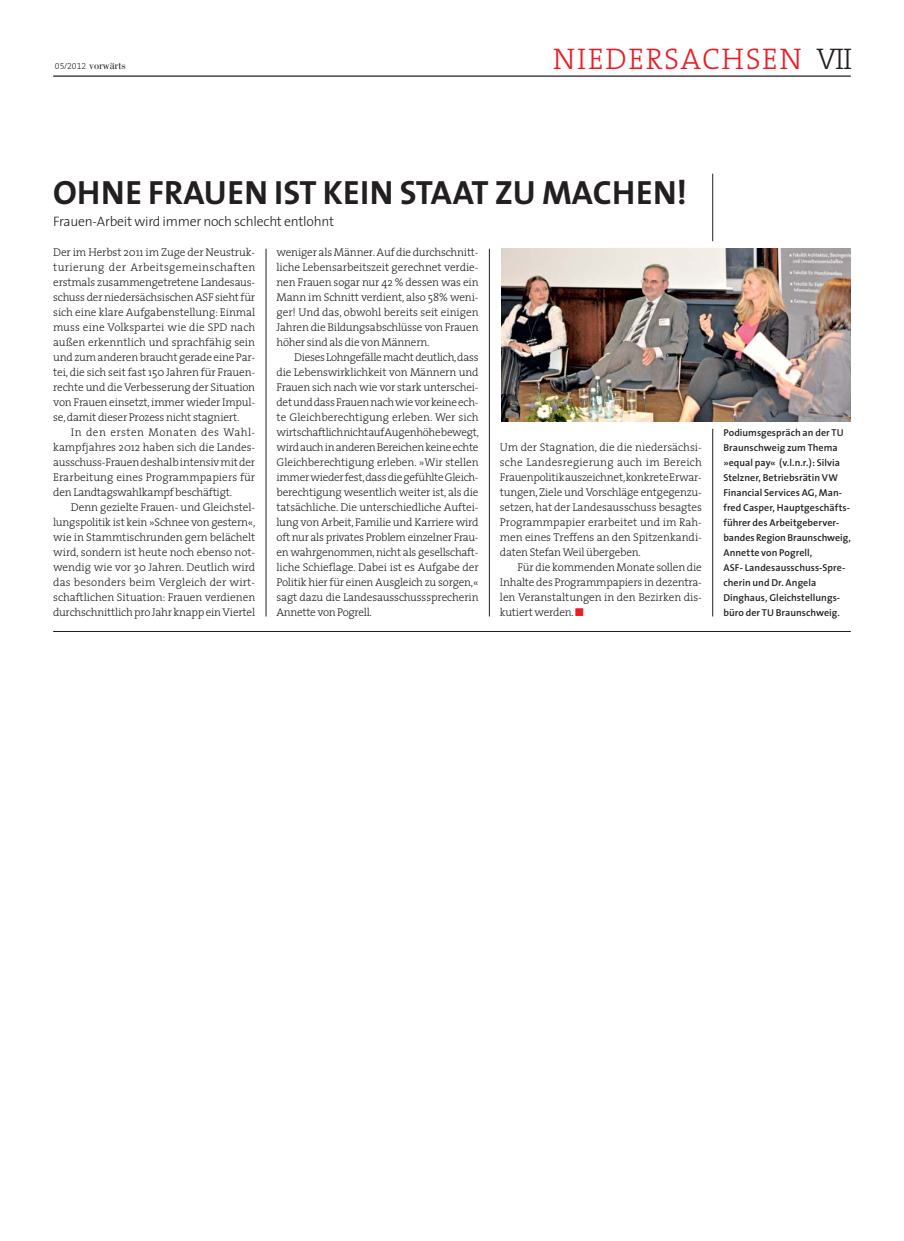
<style>
.page{position:relative;width:904px;height:1241px;background:#fff}
.page>*{position:absolute;margin:0;border:0;box-sizing:border-box;transform-origin:0 0}
.t1{font:33.75px "The Sans Bold Caps";letter-spacing:.005em;color:#231f20}
.t2{font:30px "The Serif Light Caps";letter-spacing:.05em;color:#ea1d25}
.t3{font:300 13.75px "The Sans";letter-spacing:-.015em;color:#231f20}
.t4{font:300 11.25px/15px "The Serif";letter-spacing:-.015em;color:#231f20;text-align:justify}
.t5{font:11.25px "Bodoni";color:#231f20}
.t6{font:600 10px/15px "The Sans";letter-spacing:.005em;color:#231f20}
.s1{font-family:"The Serif Light Expert";font-size:8.75px}
.s2{color:#231f20}
.s3{font-family:"The Sans";font-weight:700}
.s4{color:#ea1d25}
</style>
<div class="page">
<hr style="left:53px;top:75px;width:797px;height:2px;background:#231f20">
<hr style="left:266px;top:249px;width:1px;height:367px;background:#231f20">
<hr style="left:489px;top:249px;width:1px;height:367px;background:#231f20">
<hr style="left:53px;top:631px;width:797px;height:1px;background:#231f20">
<hr style="left:712px;top:174px;width:1px;height:67px;background:#231f20">
<hr style="left:712px;top:429px;width:1px;height:187px;background:#231f20">
<img style="left:501px;top:249px;width:349px;height:172px">
<p class="t5" style="left:55px;top:61px;width:72px"><span class="s1">05/2012</span> vorwärts</p>
<h2 class="t2" style="left:552px;top:41px;width:301px">NIEDERSACHSEN <span class="s2">VII</span></h2>
<h1 class="t1" style="left:53px;top:172px;width:635px">OHNE FRAUEN IST KEIN STAAT ZU MACHEN<span class="s3">!</span></h1>
<p class="t3" style="left:53px;top:216px;width:282px">Frauen-Arbeit wird immer noch schlecht entlohnt</p>
<p class="t4" style="left:276px;top:245px;width:204px">weniger als Männer. Auf die durchschnitt&shy;liche Lebensarbeitszeit gerechnet verdie&shy;nen Frauen sogar nur 42 % dessen was ein Mann im Schnitt verdient, also 58% weni&shy;ger! Und das, obwohl bereits seit einigen Jahren die Bildungsabschlüsse von Frauen höher sind als die von Männern.</p>
<p class="t4" style="left:276px;top:350px;width:204px;text-indent:18px">Dieses Lohngefälle macht deutlich, dass die Lebenswirklichkeit von Männern und Frauen sich nach wie vor stark unterschei&shy;det und dass Frauen nach wie vor keine ech&shy;te Gleichberechtigung erleben. Wer sich wirtschaftlich nicht auf Augenhöhe bewegt, wird auch in anderen Bereichen keine echte Gleichberechtigung erleben. »Wir stellen immer wieder fest, dass die gefühlte Gleich&shy;berechtigung wesentlich weiter ist, als die tatsächliche. Die unterschiedliche Auftei&shy;lung von Arbeit, Familie und Karriere wird oft nur als privates Problem einzelner Frau&shy;en wahrgenommen, nicht als gesellschaft&shy;liche Schieflage. Dabei ist es Aufgabe der Politik hier für einen Ausgleich zu sorgen,« sagt dazu die Landesausschusssprecherin Annette von Pogrell.</p>
<p class="t4" style="left:53px;top:245px;width:204px">Der im Herbst 2011 im Zuge der Neustruk&shy;turierung der Arbeitsgemeinschaften erstmals zusammengetretene Landesaus&shy;schuss der niedersächsischen ASF sieht für sich eine klare Aufgabenstellung: Einmal muss eine Volkspartei wie die SPD nach außen erkenntlich und sprachfähig sein und zum anderen braucht gerade eine Par&shy;tei, die sich seit fast 150 Jahren für Frauen&shy;rechte und die Verbesserung der Situation von Frauen einsetzt, immer wieder Impul&shy;se, damit dieser Prozess nicht stagniert.</p>
<p class="t4" style="left:53px;top:425px;width:203px;text-indent:18px">In den ersten Monaten des Wahl&shy;kampfjahres 2012 haben sich die Landes&shy;ausschuss-Frauen deshalb intensiv mit der Erarbeitung eines Programmpapiers für den Landtagswahlkampf beschäftigt.</p>
<p class="t4" style="left:53px;top:500px;width:204px;text-indent:18px">Denn gezielte Frauen- und Gleichstel&shy;lungspolitik ist kein »Schnee von gestern«, wie in Stammtischrunden gern belächelt wird, sondern ist heute noch ebenso not&shy;wendig wie vor 30 Jahren. Deutlich wird das besonders beim Vergleich der wirt&shy;schaftlichen Situation: Frauen verdienen durchschnittlich pro Jahr knapp ein Viertel</p>
<p class="t4" style="left:500px;top:440px;width:203px">Um der Stagnation, die die niedersächsi&shy;sche Landesregierung auch im Bereich Frauenpolitik auszeichnet, konkrete Erwar&shy;tungen, Ziele und Vorschläge entgegenzu&shy;setzen, hat der Landesausschuss besagtes Programmpapier erarbeitet und im Rah&shy;men eines Treffens an den Spitzenkandi&shy;daten Stefan Weil übergeben.</p>
<p class="t4" style="left:500px;top:560px;width:204px;text-indent:18px">Für die kommenden Monate sollen die Inhalte des Programmpapiers in dezentra&shy;len Veranstaltungen in den Bezirken dis&shy;kutiert werden. <span class="s4">■</span></p>
<p class="t6" style="left:723px;top:426px;width:129px">Podiumsgespräch an der TU<br>Braunschweig zum Thema »equal pay« (v.l.n.r.): Silvia<br>Stelzner, Betriebsrätin VW<br>Financial Services AG, Man&shy;fred Casper, Hauptgeschäfts&shy;führer des Arbeitgeberver&shy;bandes Region Braunschweig,<br>Annette von Pogrell,<br>ASF- Landesausschuss-Spre&shy;cherin und Dr. Angela<br>Dinghaus, Gleichstellungs&shy;büro der TU Braunschweig.</p>
</div>
